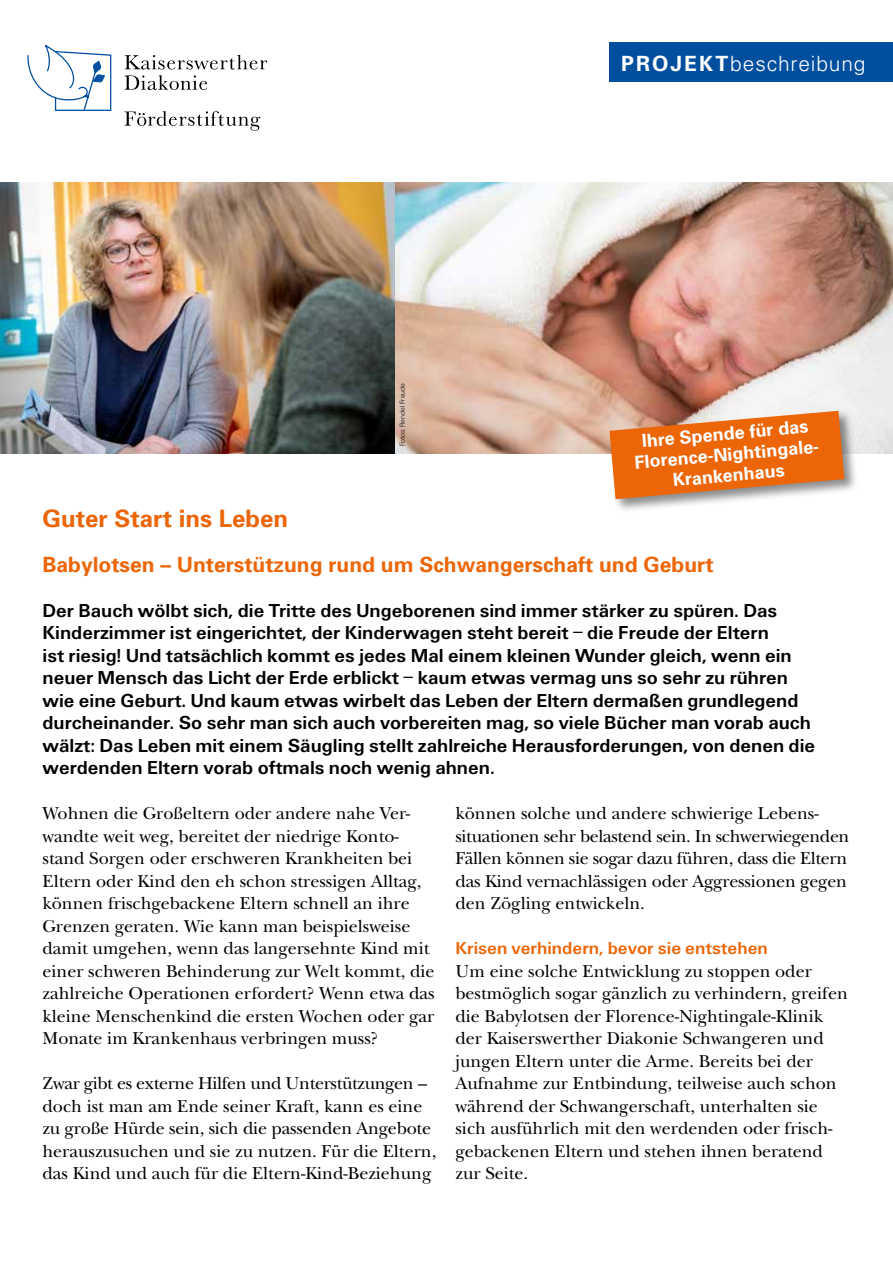
<style>
.page{position:relative;width:893px;height:1263px;background:#fff}
.page>*{position:absolute;margin:0;border:0;box-sizing:border-box;transform-origin:0 0}
.t1{font:700 24px "Univers";color:#ec6608}
.t2{font:700 21px "Univers";color:#ec6608}
.t3{font:300 21px "Univers";letter-spacing:.04em;color:#fff}
.t4{font:19.5px/22.5px "Univers U65";color:#000}
.t5{font:18px/22.5px "New Baskerville";color:#000}
.t6{font:700 18px/21px "Univers";color:#fff;text-align:center}
.t7{font:18px "Univers U65";color:#ec6608}
.t8{font:7.5px "Univers U45";color:#000}
.s1{font-weight:700}
</style>
<div class="page">
<svg style="left:27px;top:45px;width:85px;height:66px"></svg>
<svg style="left:124px;top:55px;width:143px;height:35px"></svg>
<svg style="left:124px;top:111px;width:136px;height:20px"></svg>
<div style="left:609px;top:43px;width:284px;height:39px;background:#004f9f"></div>
<img style="left:0;top:183px;width:893px;height:270px">
<div style="left:608px;top:409px;width:250px;height:104px;background:#000;opacity:.45"></div>
<svg style="left:609px;top:411px;width:235px;height:88px;background:#e47b32"></svg>
<p class="t8" style="left:397px;top:446px;width:65px;rotate:-90deg">Fotos: Rendel Freude</p>
<p class="t3" style="left:621px;top:51px;width:246px"><span class="s1">PROJEKT</span>beschreibung</p>
<p class="t6" style="left:632px;top:431px;width:190px;rotate:-5deg">Ihre Spende für das<br>Florence-Nightingale-<br>Krankenhaus</p>
<h1 class="t1" style="left:43px;top:504px;width:247px">Guter Start ins Leben</h1>
<p class="t2" style="left:43px;top:551px;width:673px">Babylotsen – Unterstützung rund um Schwangerschaft und Geburt</p>
<p class="t4" style="left:43px;top:600px;width:774px">Der Bauch wölbt sich, die Tritte des Ungeborenen sind immer stärker zu spüren. Das Kinderzimmer ist eingerichtet, der Kinderwagen steht bereit – die Freude der Eltern<br>ist riesig! Und tatsächlich kommt es jedes Mal einem kleinen Wunder gleich, wenn ein neuer Mensch das Licht der Erde erblickt – kaum etwas vermag uns so sehr zu rühren wie eine Geburt. Und kaum etwas wirbelt das Leben der Eltern dermaßen grundlegend durcheinander. So sehr man sich auch vorbereiten mag, so viele Bücher man vorab auch wälzt: Das Leben mit einem Säugling stellt zahlreiche Herausforderungen, von denen die werdenden Eltern vorab oftmals noch wenig ahnen.</p>
<p class="t5" style="left:43px;top:802px;width:394px">Wohnen die Großeltern oder andere nahe Ver&shy;wandte weit weg, bereitet der niedrige Konto&shy;stand Sorgen oder erschweren Krankheiten bei Eltern oder Kind den eh schon stressigen Alltag, können frischgebackene Eltern schnell an ihre Grenzen geraten. Wie kann man beispielsweise damit umgehen, wenn das langersehnte Kind mit einer schweren Behinderung zur Welt kommt, die zahlreiche Operationen erfordert? Wenn etwa das kleine Menschenkind die ersten Wochen oder gar Monate im Krankenhaus verbringen muss?</p>
<p class="t5" style="left:43px;top:1072px;width:395px">Zwar gibt es externe Hilfen und Unterstützungen – doch ist man am Ende seiner Kraft, kann es eine zu große Hürde sein, sich die passenden Angebote herauszusuchen und sie zu nutzen. Für die Eltern, das Kind und auch für die Eltern-Kind-Beziehung</p>
<p class="t5" style="left:455px;top:802px;width:395px">können solche und andere schwierige Lebens&shy;situationen sehr belastend sein. In schwerwiegenden Fällen können sie sogar dazu führen, dass die Eltern das Kind vernachlässigen oder Aggressionen gegen den Zögling entwickeln.</p>
<p class="t7" style="left:455px;top:936px;width:314px">Krisen verhindern, bevor sie entstehen</p>
<p class="t5" style="left:455px;top:960px;width:394px">Um eine solche Entwicklung zu stoppen oder bestmöglich sogar gänzlich zu verhindern, greifen die Babylotsen der Florence-Nightingale-Klinik der Kaiserswerther Diakonie Schwangeren und jungen Eltern unter die Arme. Bereits bei der Aufnahme zur Entbindung, teilweise auch schon während der Schwangerschaft, unterhalten sie sich ausführlich mit den werdenden oder frisch&shy;gebackenen Eltern und stehen ihnen beratend zur Seite.</p>
</div>
